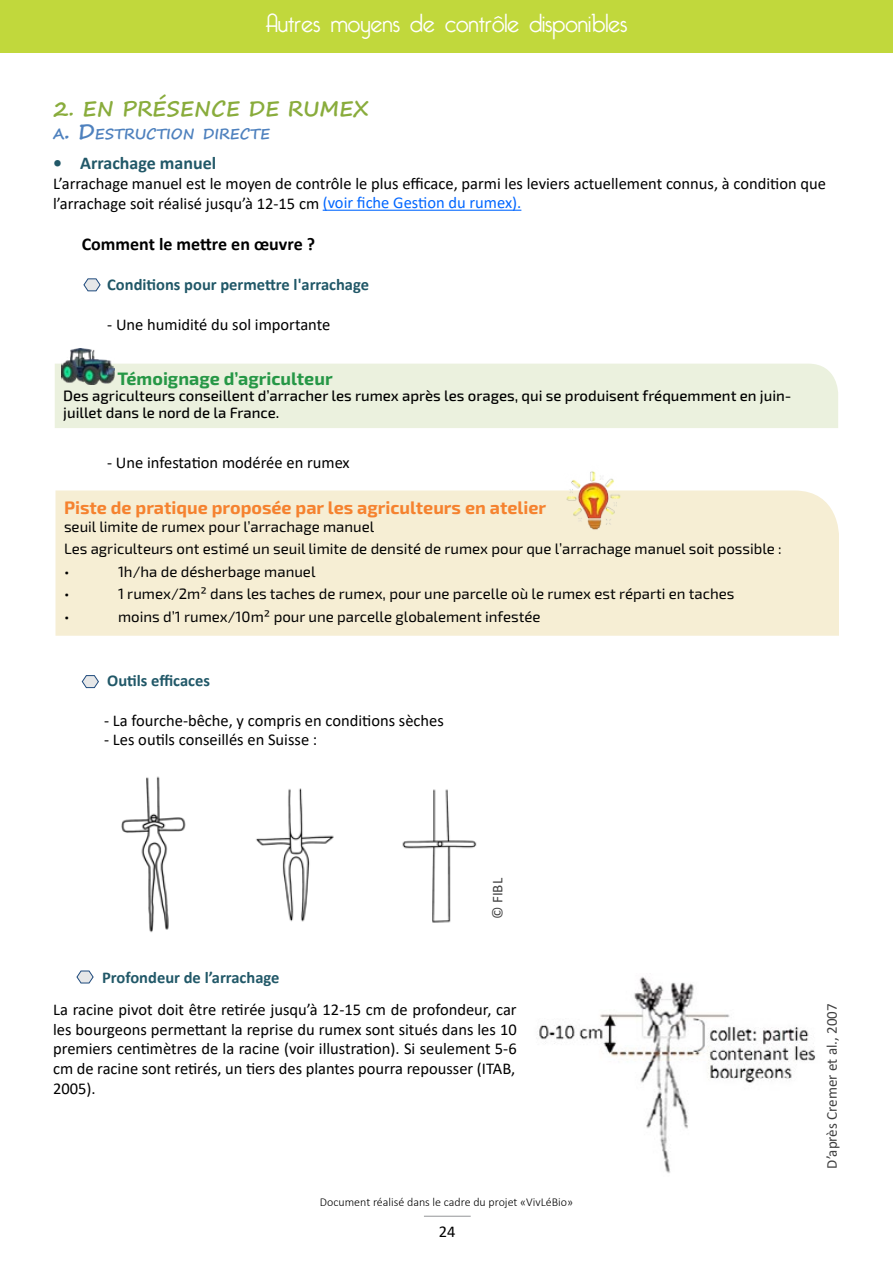
<style>
.page{position:relative;width:893px;height:1263px;background:#fff}
.page>*{position:absolute;margin:0;border:0;box-sizing:border-box;transform-origin:0 0}
.t1{font:300 25.5px "Bellerose";color:#fff}
.t2{font:700 21px "Segoe Print";color:#89ac3c}
.t3{font:700 18px "Exo 2.0";color:#f5822f}
.t4{font:700 18px "Calibri";color:#000}
.t5{font:700 18px "Exo 2.0";color:#269746}
.t6{font:700 18px "Calibri";color:#215868}
.t7{font:16.5px/19.8px "Calibri";color:#000}
.t8{font:700 16.5px "Calibri";color:#215868}
.t9{font:15px/22.5px "Exo 2.0";color:#000}
.t10{font:500 15px/16.5px "Exo 2.0";color:#000}
.t11{font:15px "Calibri";color:#404040}
.t12{font:700 14.7px "Segoe Print";color:#4e81be}
.t13{font:300 12px "Calibri";color:#000}
.s1{font-size:21px}
.s2{color:#06f}
</style>
<div class="page">
<hr style="left:424px;top:1216px;width:47px;height:1px;background:#939598">
<svg style="left:81px;top:675px;width:18px;height:13px"></svg>
<div style="left:55px;top:364px;width:783px;height:64px;background:#ebf1de"></div>
<img style="left:62px;top:349px;width:52px;height:36px">
<div style="left:56px;top:490px;width:783px;height:146px;background:#f6eed4"></div>
<img style="left:556px;top:471px;width:76px;height:71px">
<img style="left:121px;top:776px;width:65px;height:157px">
<img style="left:256px;top:788px;width:78px;height:134px">
<img style="left:402px;top:789px;width:75px;height:134px">
<img style="left:539px;top:976px;width:277px;height:197px">
<div style="left:0;top:0;width:893px;height:53px;background:#c1d83c"></div>
<svg style="left:83px;top:278px;width:18px;height:14px"></svg>
<svg style="left:76px;top:970px;width:18px;height:14px"></svg>
<hr style="left:323px;top:210px;width:198px;height:1px;background:#06f">
<h1 class="t1" style="left:265px;top:8px;width:364px">Autres moyens de contrôle disponibles</h1>
<p class="t2" style="left:53px;top:89px;width:317px">2. EN PRÉSENCE DE RUMEX</p>
<p class="t12" style="left:53px;top:120px;width:218px">A<span class="s1">. D</span>ESTRUCTION DIRECTE</p>
<p class="t6" style="left:53px;top:151px;width:165px">• Arrachage manuel</p>
<p class="t7" style="left:53px;top:173px;width:774px">L’arrachage manuel est le moyen de contrôle le plus efficace, parmi les leviers actuellement connus, à condition que l’arrachage soit réalisé jusqu’à 12-15 cm <span class="s2">(voir fiche Gestion du rumex).</span></p>
<p class="t4" style="left:82px;top:232px;width:235px">Comment le mettre en œuvre ?</p>
<p class="t8" style="left:107px;top:273px;width:263px">Conditions pour permettre l'arrachage</p>
<p class="t7" style="left:107px;top:314px;width:225px">- Une humidité du sol importante</p>
<p class="t5" style="left:118px;top:368px;width:217px">Témoignage d’agriculteur</p>
<p class="t10" style="left:63px;top:388px;width:730px">Des agriculteurs conseillent d’arracher les rumex après les orages, qui se produisent fréquemment en juin&shy;juillet dans le nord de la France.</p>
<p class="t7" style="left:107px;top:452px;width:244px">- Une infestation modérée en rumex</p>
<p class="t3" style="left:64px;top:497px;width:484px">Piste de pratique proposée par les agriculteurs en atelier</p>
<p class="t9" style="left:64px;top:515px;width:719px">seuil limite de rumex pour l’arrachage manuel<br>Les agriculteurs ont estimé un seuil limite de densité de rumex pour que l’arrachage manuel soit possible : •</p>
<p class="t9" style="left:118px;top:560px;width:199px">1h/ha de désherbage manuel</p>
<p class="t9" style="left:64px;top:583px;width:7px">•</p>
<p class="t9" style="left:118px;top:583px;width:618px">1 rumex/2m² dans les taches de rumex, pour une parcelle où le rumex est réparti en taches</p>
<p class="t9" style="left:64px;top:605px;width:7px">•</p>
<p class="t9" style="left:118px;top:605px;width:424px">moins d’1 rumex/10m² pour une parcelle globalement infestée</p>
<p class="t8" style="left:107px;top:669px;width:104px">Outils efficaces</p>
<p class="t7" style="left:104px;top:710px;width:341px">- La fourche-bêche, y compris en conditions sèches</p>
<p class="t7" style="left:104px;top:730px;width:215px">- Les outils conseillés en Suisse :</p>
<p class="t11" style="left:487px;top:919px;width:43px;rotate:-90deg">© FIBL</p>
<p class="t8" style="left:102px;top:966px;width:179px">Profondeur de l’arrachage</p>
<p class="t7" style="left:53px;top:999px;width:465px;text-align:justify">La racine pivot doit être retirée jusqu’à 12-15 cm de profondeur, car les bourgeons permettant la reprise du rumex sont situés dans les 10 premiers centimètres de la racine (voir illustration). Si seulement 5-6 cm de racine sont retirés, un tiers des plantes pourra repousser (ITAB, 2005).</p>
<p class="t13" style="left:320px;top:1194px;width:255px">Document réalisé dans le cadre du projet «VivLéBio»</p>
<p class="t7" style="left:439px;top:1221px;width:18px">24</p>
<p class="t11" style="left:821px;top:1168px;width:167px;rotate:-90deg">D’après Cremer et al., 2007</p>
</div>
